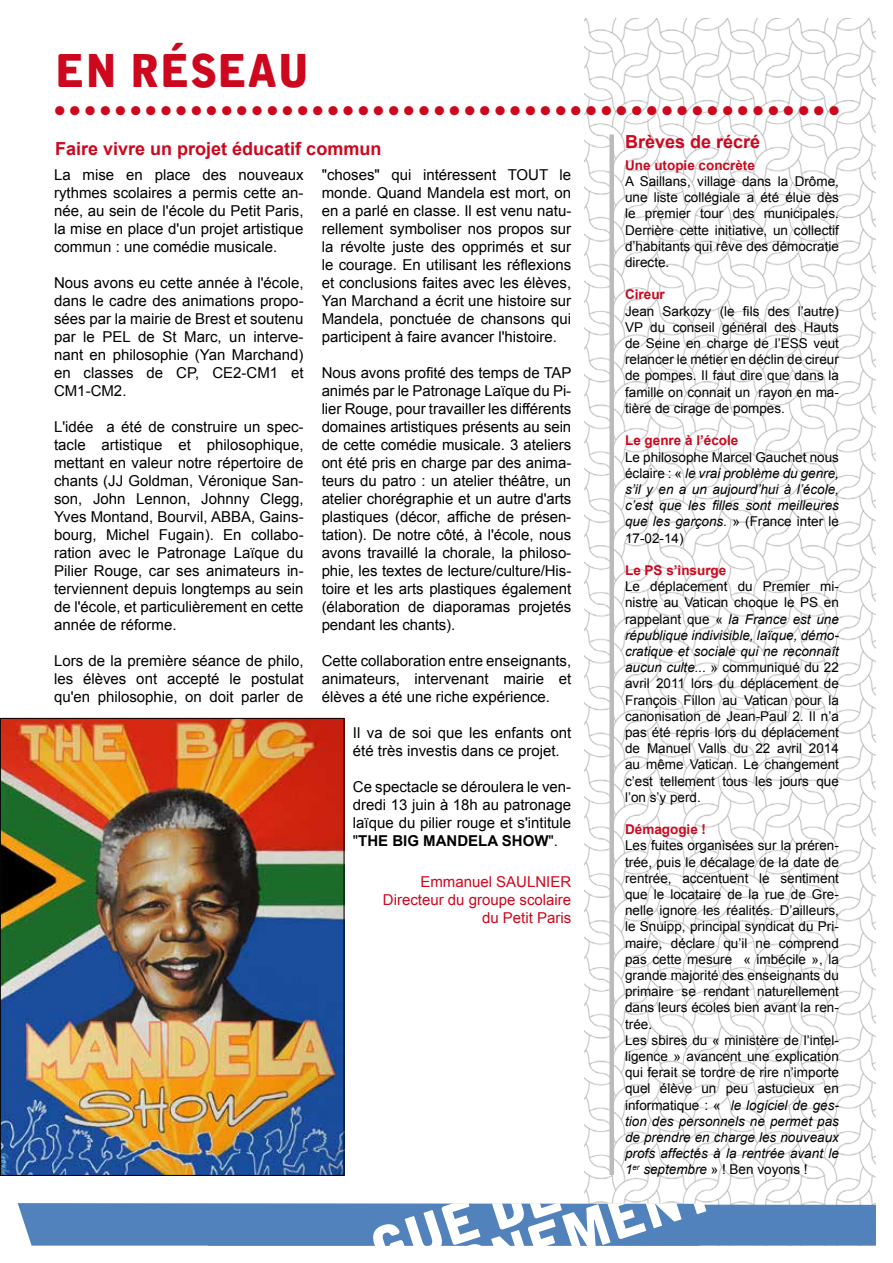
<style>
.page{position:relative;width:893px;height:1263px;background:#fff}
.page>*{position:absolute;margin:0;border:0;box-sizing:border-box;transform-origin:0 0}
.t1{font:45px "Alpha Ligue";color:#cd071e}
.t2{font:700 18px "Arial";color:#cd071e}
.t3{font:15px/18px "Arial";color:#000;text-align:justify}
.t4{font:15px/18px "Arial";color:#cd071e;text-align:right}
.t5{font:15px "Alpha Ligue";color:#cd071e}
.t6{font:13.5px/16.2px "Arial";color:#000;text-align:justify}
.t7{font:italic 13.5px/16.2px "Arial";color:#000;text-align:justify}
.t8{font:700 13.5px "Arial";color:#cd071e}
.s1{font-style:normal}
.s2{font-style:italic}
.s3{font-weight:700}
</style>
<div class="page">
<img style="left:585px;top:18px;width:291px;height:1185px">
<svg style="left:18px;top:1203px;width:858px;height:43px;background:#7098c7"></svg>
<div style="left:609px;top:135px;width:5px;height:1040px;background:#babbbd"></div>
<img style="left:2px;top:720px;width:340px;height:454px">
<div style="left:0;top:718px;width:344px;height:458px;border:1px solid #000"></div>
<h1 class="t1" style="left:55px;top:43px;width:256px">EN RÉSEAU</h1>
<p class="t5" style="left:55px;top:101px;width:786px">O O O O O O O O O O O O O O O O O O O O O O O O O O O O O O O O O O O O O O O O O O O O O O O O O O O O</p>
<p class="t2" style="left:55px;top:137px;width:328px">Faire vivre un projet éducatif commun</p>
<p class="t2" style="left:625px;top:129px;width:137px">Brèves de récré</p>
<p class="t8" style="left:625px;top:156px;width:131px">Une utopie concrète</p>
<p class="t6" style="left:625px;top:173px;width:215px">A Saillans, village dans la Drôme, une liste collégiale a été élue dès le premier tour des municipales.<br>Derrière cette initiative, un collectif d’habitants qui rêve des démocratie directe.</p>
<p class="t8" style="left:625px;top:286px;width:41px">Cireur</p>
<p class="t6" style="left:625px;top:303px;width:215px">Jean Sarkozy (le fils des l’autre)<br>VP du conseil général des Hauts de Seine en charge de l’ESS veut relancer le métier en déclin de cireur de pompes. Il faut dire que dans la famille on connait un rayon en ma&shy;tière de cirage de pompes.</p>
<p class="t8" style="left:625px;top:432px;width:115px">Le genre à l’école</p>
<p class="t7" style="left:625px;top:449px;width:215px"><span class="s1">Le philosophe Marcel Gauchet nous éclaire : «</span> le vrai problème du genre, s’il y en a un aujourd’hui à l’école, c’est que les filles sont meilleures que les garçons. <span class="s1">» (France inter le 17-02-14)</span></p>
<p class="t8" style="left:625px;top:561px;width:103px">Le PS s’insurge</p>
<p class="t6" style="left:625px;top:578px;width:215px">Le déplacement du Premier mi&shy;nistre au Vatican choque le PS en rappelant que « <span class="s2">la France est une république indivisible, laïque, démo&shy;cratique et sociale qui ne reconnaît aucun culte...</span> » communiqué du 22 avril 2011 lors du déplacement de François Fillon au Vatican pour la canonisation de Jean-Paul 2. Il n’a pas été repris lors du déplacement de Manuel Valls du 22 avril 2014 au même Vatican. Le changement c’est tellement tous les jours que l’on s’y perd.</p>
<p class="t8" style="left:625px;top:820px;width:83px">Démagogie !</p>
<p class="t6" style="left:625px;top:838px;width:215px;text-align:left">Les fuites organisées sur la préren&shy;trée, puis le décalage de la date de rentrée, accentuent le sentiment que le locataire de la rue de Gre&shy;nelle ignore les réalités. D’ailleurs, le Snuipp, principal syndicat du Pri&shy;maire, déclare qu’il ne comprend pas cette mesure « imbécile », la grande majorité des enseignants du primaire se rendant naturellement dans leurs écoles bien avant la ren&shy;trée.<br>Les sbires du « ministère de l’intel&shy;ligence » avancent une explication qui ferait se tordre de rire n’importe quel élève un peu astucieux en informatique : « <span class="s2">le logiciel de ges&shy;tion des personnels ne permet pas de prendre en charge les nouveaux profs affectés à la rentrée avant le 1</span><sup>er</sup> <span class="s2">septembre</span> » ! Ben voyons !</p>
<p class="t3" style="left:322px;top:166px;width:251px">"choses" qui intéressent TOUT le monde. Quand Mandela est mort, on en a parlé en classe. Il est venu natu&shy;rellement symboliser nos propos sur la révolte juste des opprimés et sur le courage. En utilisant les réflexions et conclusions faites avec les élèves, Yan Marchand a écrit une histoire sur Mandela, ponctuée de chansons qui participent à faire avancer l'histoire.</p>
<p class="t3" style="left:322px;top:364px;width:251px">Nous avons profité des temps de TAP animés par le Patronage Laïque du Pi&shy;lier Rouge, pour travailler les différents domaines artistiques présents au sein de cette comédie musicale. 3 ateliers ont été pris en charge par des anima&shy;teurs du patro : un atelier théâtre, un atelier chorégraphie et un autre d'arts plastiques (décor, affiche de présen&shy;tation). De notre côté, à l'école, nous avons travaillé la chorale, la philoso&shy;phie, les textes de lecture/culture/His&shy;toire et les arts plastiques également (élaboration de diaporamas projetés pendant les chants).</p>
<p class="t3" style="left:322px;top:652px;width:251px">Cette collaboration entre enseignants, animateurs, intervenant mairie et élèves a été une riche expérience.</p>
<p class="t3" style="left:353px;top:724px;width:220px">Il va de soi que les enfants ont été très investis dans ce projet.</p>
<p class="t3" style="left:353px;top:778px;width:220px">Ce spectacle se déroulera le ven&shy;dredi 13 juin à 18h au patronage laïque du pilier rouge et s'intitule "<span class="s3">THE BIG MANDELA SHOW</span>".</p>
<p class="t4" style="left:383px;top:872px;width:190px">Emmanuel SAULNIER<br>Directeur du groupe scolaire du Petit Paris</p>
<p class="t3" style="left:54px;top:166px;width:251px">La mise en place des nouveaux rythmes scolaires a permis cette an&shy;née, au sein de l'école du Petit Paris, la mise en place d'un projet artistique commun : une comédie musicale.</p>
<p class="t3" style="left:54px;top:274px;width:251px">Nous avons eu cette année à l'école, dans le cadre des animations propo&shy;sées par la mairie de Brest et soutenu par le PEL de St Marc, un interve&shy;nant en philosophie (Yan Marchand) en classes de CP, CE2-CM1 et CM1-CM2.</p>
<p class="t3" style="left:54px;top:418px;width:251px">L'idée a été de construire un spec&shy;tacle artistique et philosophique, mettant en valeur notre répertoire de chants (JJ Goldman, Véronique San&shy;son, John Lennon, Johnny Clegg, Yves Montand, Bourvil, ABBA, Gains&shy;bourg, Michel Fugain). En collabo&shy;ration avec le Patronage Laïque du Pilier Rouge, car ses animateurs in&shy;terviennent depuis longtemps au sein de l'école, et particulièrement en cette année de réforme.</p>
<p class="t3" style="left:54px;top:652px;width:251px">Lors de la première séance de philo, les élèves ont accepté le postulat qu'en philosophie, on doit parler de</p>
</div>
